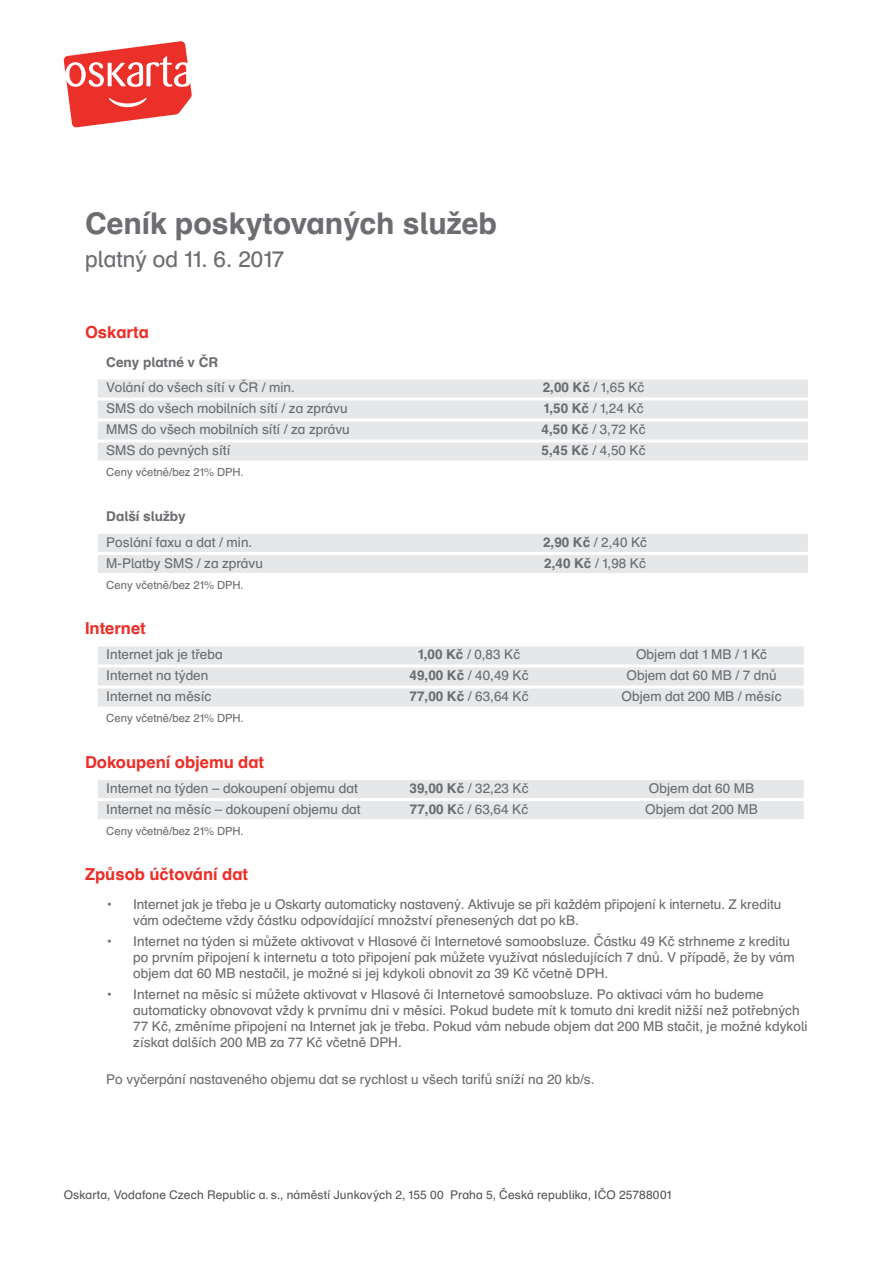
<style>
.page{position:relative;width:893px;height:1263px;background:#fff}
.page>*{position:absolute;margin:0;border:0;box-sizing:border-box;transform-origin:0 0}
.t1{font:700 30px "Schulbuch Nord CE";color:#6c6d70}
.t2{font:22.5px "Schulbuch Nord CE";color:#6c6d70}
.t3{font:700 16.5px "Schulbuch Nord CE";color:#eb2f29}
.t4{font:13.5px/16.2px "Schulbuch Nord CE";color:#6c6d70}
.t5{font:700 13.5px "Schulbuch Nord CE";color:#6c6d70}
.t6{font:12px "Schulbuch Nord CE";letter-spacing:.01em;color:#57585a}
.t7{font:11.25px "Schulbuch Nord CE";color:#6c6d70}
.s1{font-weight:700}
</style>
<div class="page">
<svg style="left:64px;top:41px;width:128px;height:86px"></svg>
<div style="left:98px;top:379px;width:710px;height:18px;background:#e6e7e9"></div>
<div style="left:98px;top:400px;width:710px;height:18px;background:#e6e7e9"></div>
<div style="left:98px;top:421px;width:710px;height:18px;background:#e6e7e9"></div>
<div style="left:98px;top:442px;width:710px;height:18px;background:#e6e7e9"></div>
<div style="left:98px;top:534px;width:710px;height:18px;background:#e6e7e9"></div>
<div style="left:98px;top:555px;width:710px;height:18px;background:#e6e7e9"></div>
<div style="left:98px;top:646px;width:706px;height:18px;background:#e6e7e9"></div>
<div style="left:98px;top:667px;width:706px;height:18px;background:#e6e7e9"></div>
<div style="left:98px;top:688px;width:706px;height:18px;background:#e6e7e9"></div>
<div style="left:98px;top:780px;width:706px;height:18px;background:#e6e7e9"></div>
<div style="left:98px;top:801px;width:706px;height:18px;background:#e6e7e9"></div>
<h1 class="t1" style="left:85px;top:212px;width:414px">Ceník poskytovaných služeb</h1>
<h2 class="t2" style="left:85px;top:250px;width:201px">platný od 11. 6. 2017</h2>
<p class="t3" style="left:85px;top:326px;width:65px">Oskarta</p>
<p class="t5" style="left:106px;top:357px;width:113px">Ceny platné v ČR</p>
<p class="t4" style="left:106px;top:380px;width:190px">Volání do všech sítí v ČR / min.</p>
<p class="t4" style="left:543px;top:380px;width:103px"><span class="s1">2,00 Kč</span> / 1,65 Kč</p>
<p class="t4" style="left:106px;top:401px;width:243px">SMS do všech mobilních sítí / za zprávu</p>
<p class="t4" style="left:544px;top:401px;width:101px"><span class="s1">1,50 Kč</span> / 1,24 Kč</p>
<p class="t4" style="left:106px;top:422px;width:245px">MMS do všech mobilních sítí / za zprávu</p>
<p class="t4" style="left:542px;top:422px;width:105px"><span class="s1">4,50 Kč</span> / 3,72 Kč</p>
<p class="t4" style="left:106px;top:443px;width:126px">SMS do pevných sítí</p>
<p class="t4" style="left:542px;top:443px;width:105px"><span class="s1">5,45 Kč</span> / 4,50 Kč</p>
<p class="t7" style="left:106px;top:468px;width:139px">Ceny včetně/bez 21% DPH.</p>
<p class="t5" style="left:106px;top:511px;width:81px">Další služby</p>
<p class="t4" style="left:106px;top:535px;width:148px">Poslání faxu a dat / min.</p>
<p class="t4" style="left:543px;top:535px;width:105px"><span class="s1">2,90 Kč</span> / 2,40 Kč</p>
<p class="t4" style="left:106px;top:556px;width:158px">M-Platby SMS / za zprávu</p>
<p class="t4" style="left:544px;top:556px;width:103px"><span class="s1">2,40 Kč</span> / 1,98 Kč</p>
<p class="t7" style="left:106px;top:580px;width:139px">Ceny včetně/bez 21% DPH.</p>
<p class="t3" style="left:85px;top:622px;width:62px">Internet</p>
<p class="t4" style="left:106px;top:647px;width:118px">Internet jak je třeba</p>
<p class="t4" style="left:418px;top:647px;width:104px"><span class="s1">1,00 Kč</span> / 0,83 Kč</p>
<p class="t4" style="left:636px;top:647px;width:132px">Objem dat 1 MB / 1 Kč</p>
<p class="t4" style="left:106px;top:668px;width:104px">Internet na týden</p>
<p class="t4" style="left:410px;top:668px;width:120px"><span class="s1">49,00 Kč</span> / 40,49 Kč</p>
<p class="t4" style="left:627px;top:668px;width:152px">Objem dat 60 MB / 7 dnů</p>
<p class="t4" style="left:106px;top:689px;width:107px">Internet na měsíc</p>
<p class="t4" style="left:410px;top:689px;width:120px"><span class="s1">77,00 Kč</span> / 63,64 Kč</p>
<p class="t4" style="left:622px;top:689px;width:161px">Objem dat 200 MB / měsíc</p>
<p class="t7" style="left:106px;top:714px;width:139px">Ceny včetně/bez 21% DPH.</p>
<p class="t3" style="left:85px;top:755px;width:181px">Dokoupení objemu dat</p>
<p class="t4" style="left:106px;top:781px;width:253px">Internet na týden – dokoupení objemu dat</p>
<p class="t4" style="left:410px;top:781px;width:120px"><span class="s1">39,00 Kč</span> / 32,23 Kč</p>
<p class="t4" style="left:649px;top:781px;width:107px">Objem dat 60 MB</p>
<p class="t4" style="left:106px;top:802px;width:256px">Internet na měsíc – dokoupení objemu dat</p>
<p class="t4" style="left:410px;top:802px;width:120px"><span class="s1">77,00 K</span>č / 63,64 Kč</p>
<p class="t4" style="left:645px;top:802px;width:114px">Objem dat 200 MB</p>
<p class="t7" style="left:106px;top:826px;width:139px">Ceny včetně/bez 21% DPH.</p>
<p class="t3" style="left:85px;top:868px;width:165px">Způsob účtování dat</p>
<p class="t4" style="left:133px;top:897px;width:650px;text-indent:-27px">• Internet jak je třeba je u Oskarty automaticky nastavený. Aktivuje se při každém připojení k internetu. Z kreditu vám odečteme vždy částku odpovídající množství přenesených dat po kB.</p>
<p class="t4" style="left:133px;top:934px;width:663px;text-indent:-27px">• Internet na týden si můžete aktivovat v Hlasové či Internetové samoobsluze. Částku 49 Kč strhneme z kreditu po prvním připojení k internetu a toto připojení pak můžete využívat následujících 7 dnů. V případě, že by vám objem dat 60 MB nestačil, je možné si jej kdykoli obnovit za 39 Kč včetně DPH.</p>
<p class="t4" style="left:133px;top:987px;width:676px;text-indent:-27px">• Internet na měsíc si můžete aktivovat v Hlasové či Internetové samoobsluze. Po aktivaci vám ho budeme automaticky obnovovat vždy k prvnímu dni v měsíci. Pokud budete mít k tomuto dni kredit nižší než potřebných 77 Kč, změníme připojení na Internet jak je třeba. Pokud vám nebude objem dat 200 MB stačit, je možné kdykoli získat dalších 200 MB za 77 Kč včetně DPH.</p>
<p class="t4" style="left:106px;top:1072px;width:490px">Po vyčerpání nastaveného objemu dat se rychlost u všech tarifů sníží na 20 kb/s.</p>
<p class="t6" style="left:64px;top:1190px;width:609px">Oskarta, Vodafone Czech Republic a. s., náměstí Junkových 2, 155 00 Praha 5, Česká republika, IČO 25788001</p>
</div>
